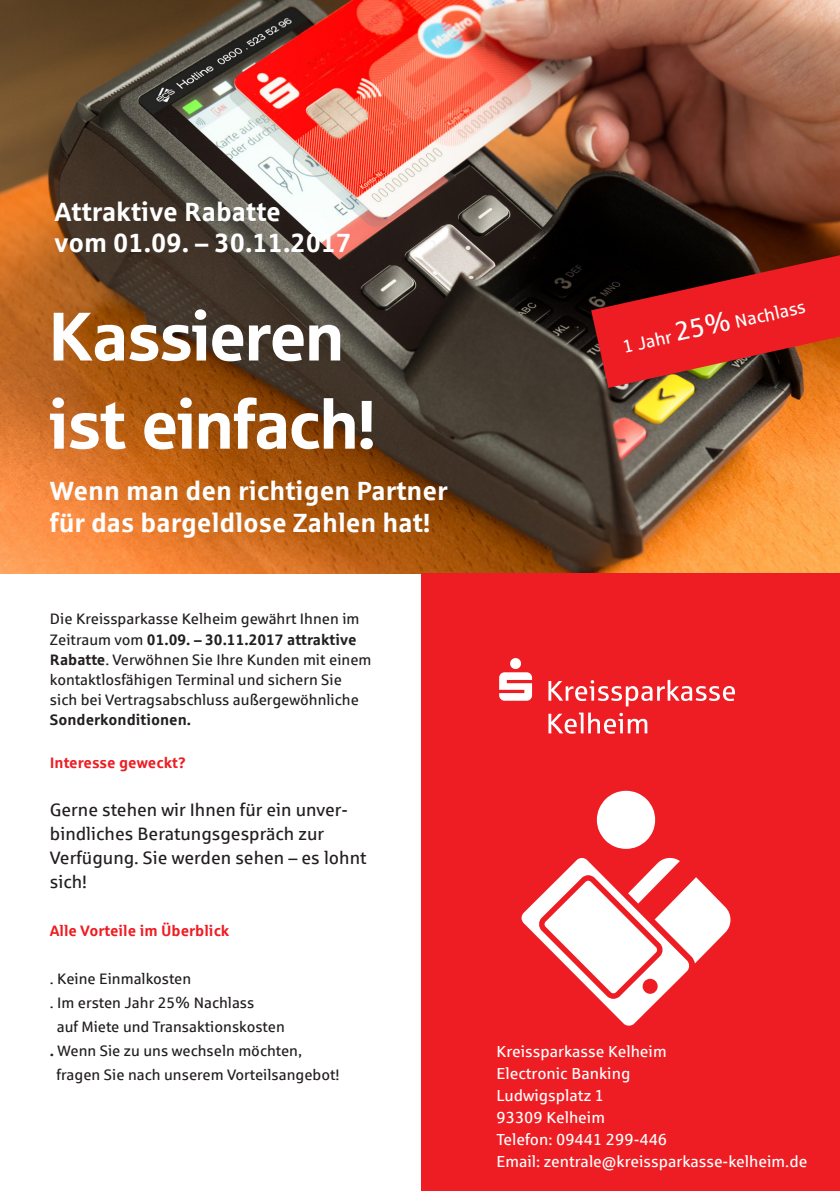
<style>
.page{position:relative;width:840px;height:1191px;background:#fff}
.page>*{position:absolute;margin:0;border:0;box-sizing:border-box;transform-origin:0 0}
.t1{font:68.6px/88.2px "Sparkasse Head";color:#fff}
.t2{font:700 26.4px/31.8px "Sparkasse Rg";color:#fff}
.t3{font:18px/24px "Sparkasse Rg";color:#231f20}
.t4{font:18px "Sparkasse Rg";color:#fff}
.t5{font:16px/22px "Sparkasse Rg";color:#fff}
.t6{font:15.2px/20.2px "Sparkasse Rg";color:#231f20}
.t7{font:700 15.2px "Sparkasse Rg";color:#ee1d23}
.t8{font:700 15.2px "Sparkasse Rg";color:#231f20}
.s1{font-weight:700}
.s2{font-size:26.4px}
</style>
<div class="page">
<img style="left:0;top:0;width:839px;height:574px">
<svg style="left:590px;top:255px;width:249px;height:133px"></svg>
<div style="left:421px;top:574px;width:418px;height:617px;background:#ee1d23"></div>
<svg style="left:596px;top:790px;width:58px;height:59px"></svg>
<svg style="left:521px;top:857px;width:210px;height:169px"></svg>
<svg style="left:548px;top:680px;width:186px;height:26px"></svg>
<svg style="left:548px;top:712px;width:99px;height:21px"></svg>
<svg style="left:499px;top:658px;width:32px;height:42px"></svg>
<h2 class="t2" style="left:54px;top:194px;width:298px">Attraktive Rabatte<br>vom 01.09. – 30.11.2017</h2>
<h1 class="t1" style="left:50px;top:290px;width:327px">Kassieren ist einfach!</h1>
<h2 class="t2" style="left:50px;top:474px;width:399px">Wenn man den richtigen Partner für das bargeldlose Zahlen hat!</h2>
<p class="t6" style="left:50px;top:608px;width:323px">Die Kreissparkasse Kelheim gewährt Ihnen im Zeitraum vom <span class="s1">01.09. – 30.11.2017 attraktive Rabatte</span>. Verwöhnen Sie Ihre Kunden mit einem kontaktlosfähigen Terminal und sichern Sie sich bei Vertragsabschluss außergewöhnliche</p>
<p class="t8" style="left:50px;top:710px;width:143px">Sonderkonditionen.</p>
<p class="t7" style="left:50px;top:753px;width:137px">Interesse geweckt?</p>
<p class="t3" style="left:50px;top:797px;width:318px">Gerne stehen wir Ihnen für ein unver&shy;bindliches Beratungsgespräch zur<br>Verfügung. Sie werden sehen – es lohnt sich!</p>
<p class="t7" style="left:50px;top:921px;width:181px">Alle Vorteile im Überblick</p>
<p class="t6" style="left:50px;top:968px;width:143px">. Keine Einmalkosten</p>
<p class="t6" style="left:50px;top:992px;width:206px">. Im ersten Jahr 25% Nachlass</p>
<p class="t6" style="left:57px;top:1016px;width:229px">auf Miete und Transaktionskosten</p>
<p class="t6" style="left:50px;top:1040px;width:253px"><span class="s1">.</span> Wenn Sie zu uns wechseln möchten,</p>
<p class="t6" style="left:56px;top:1064px;width:284px">fragen Sie nach unserem Vorteilsangebot!</p>
<p class="t4" style="left:620px;top:337px;width:188px;rotate:-13deg">1 Jahr <span class="s2">25%</span> Nachlass</p>
<p class="t5" style="left:496px;top:1040px;width:312px">Kreissparkasse Kelheim<br>Electronic Banking<br>Ludwigsplatz 1<br>93309 Kelheim<br>Telefon: 09441 299-446<br>Email: zentrale@kreissparkasse-kelheim.de</p>
</div>
